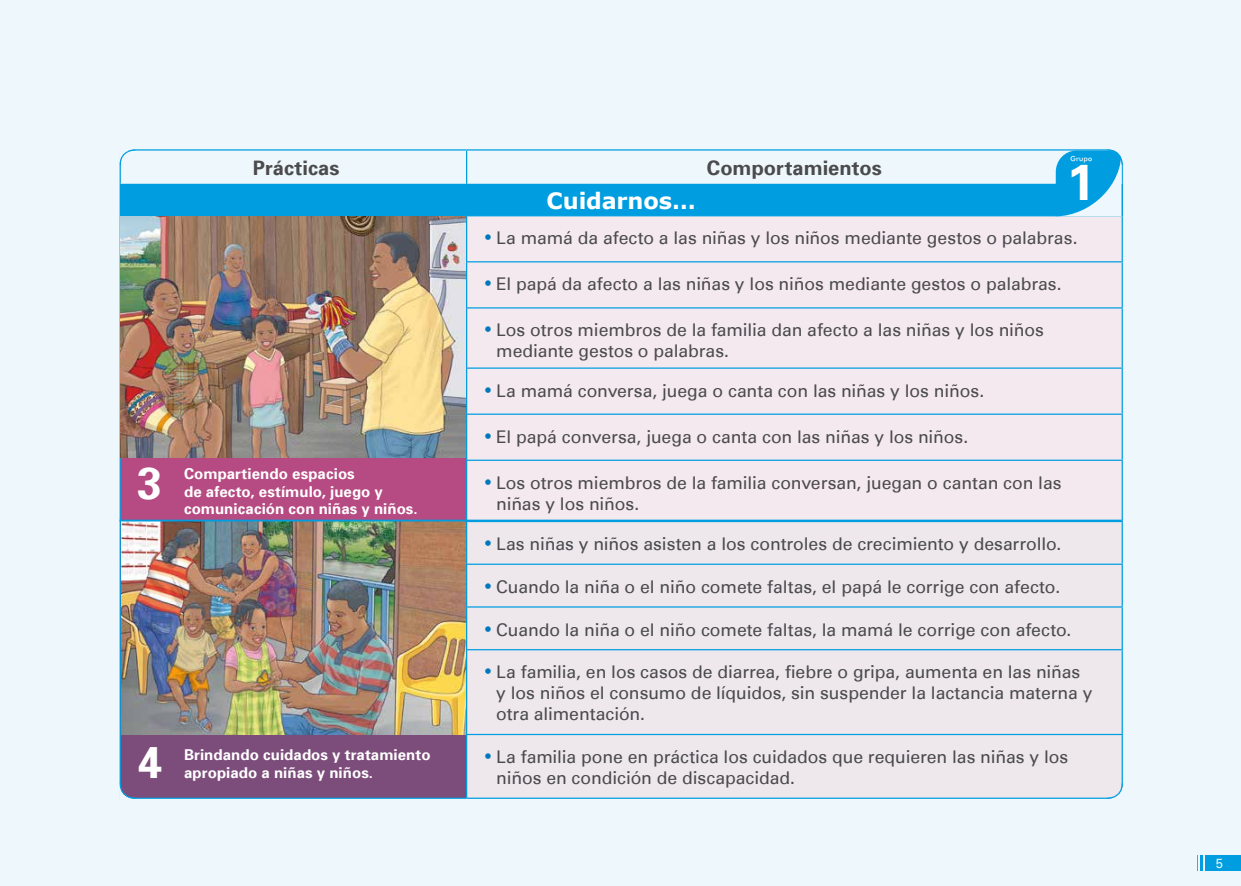
<style>
.page{position:relative;width:1241px;height:886px;background:#fff}
.page>*{position:absolute;margin:0;border:0;box-sizing:border-box;transform-origin:0 0}
.t1{font:700 50px "Univers";color:#fff}
.t2{font:700 45px "Univers 65";color:#fff}
.t3{font:700 22.5px "Verdana";letter-spacing:-.01em;color:#fff}
.t4{font:700 20px "Univers 65";letter-spacing:.005em;color:#4b4b4d}
.t5{font:17.5px/21px "Univers";letter-spacing:-.005em;color:#4b4b4d}
.t6{font:700 15px/17.5px "Univers 65";letter-spacing:.005em;color:#fff}
.t7{font:13px "Univers";color:#fff}
</style>
<div class="page">
<div style="left:0;top:0;width:1240px;height:886px;background:#eef8fc"></div>
<div style="left:120px;top:184px;width:1001px;height:32px;background:#009ee0"></div>
<div style="left:120px;top:216px;width:346px;height:305px;background:#b64a82"></div>
<div style="left:467px;top:216px;width:654px;height:304px;background:#f5e9f0"></div>
<div style="left:120px;top:521px;width:346px;height:277px;background:#7c4c7b"></div>
<div style="left:467px;top:522px;width:654px;height:275px;background:#eee8ed"></div>
<hr style="left:120px;top:216px;width:1px;height:46px;background:#009ee0">
<hr style="left:466px;top:216px;width:1px;height:45px;background:#009ee0">
<hr style="left:1121px;top:216px;width:1px;height:45px;background:#009ee0">
<hr style="left:120px;top:262px;width:1px;height:46px;background:#009ee0">
<hr style="left:466px;top:261px;width:656px;height:1px;background:#009ee0">
<hr style="left:466px;top:262px;width:1px;height:45px;background:#009ee0">
<hr style="left:1121px;top:262px;width:1px;height:45px;background:#009ee0">
<hr style="left:120px;top:308px;width:1px;height:60px;background:#009ee0">
<hr style="left:466px;top:307px;width:656px;height:1px;background:#009ee0">
<hr style="left:466px;top:308px;width:1px;height:59px;background:#009ee0">
<hr style="left:1121px;top:308px;width:1px;height:59px;background:#009ee0">
<hr style="left:120px;top:368px;width:1px;height:46px;background:#009ee0">
<hr style="left:466px;top:367px;width:656px;height:2px;background:#009ee0">
<hr style="left:466px;top:369px;width:1px;height:44px;background:#009ee0">
<hr style="left:1121px;top:369px;width:1px;height:44px;background:#009ee0">
<hr style="left:120px;top:414px;width:1px;height:46px;background:#009ee0">
<hr style="left:466px;top:413px;width:656px;height:2px;background:#009ee0">
<hr style="left:466px;top:415px;width:1px;height:45px;background:#009ee0">
<hr style="left:1121px;top:415px;width:1px;height:45px;background:#009ee0">
<hr style="left:120px;top:460px;width:1px;height:61px;background:#009ee0">
<hr style="left:466px;top:460px;width:656px;height:1px;background:#009ee0">
<hr style="left:466px;top:461px;width:1px;height:60px;background:#009ee0">
<hr style="left:1121px;top:461px;width:1px;height:60px;background:#009ee0">
<hr style="left:120px;top:521px;width:346px;height:1px;background:#009ee0">
<hr style="left:120px;top:522px;width:1px;height:42px;background:#009ee0">
<hr style="left:466px;top:521px;width:656px;height:1px;background:#009ee0">
<hr style="left:466px;top:522px;width:1px;height:42px;background:#009ee0">
<hr style="left:1121px;top:522px;width:1px;height:42px;background:#009ee0">
<hr style="left:120px;top:564px;width:1px;height:43px;background:#009ee0">
<hr style="left:466px;top:564px;width:656px;height:1px;background:#009ee0">
<hr style="left:466px;top:565px;width:1px;height:41px;background:#009ee0">
<hr style="left:1121px;top:565px;width:1px;height:41px;background:#009ee0">
<hr style="left:120px;top:607px;width:1px;height:43px;background:#009ee0">
<hr style="left:466px;top:606px;width:656px;height:1px;background:#009ee0">
<hr style="left:466px;top:607px;width:1px;height:42px;background:#009ee0">
<hr style="left:1121px;top:607px;width:1px;height:42px;background:#009ee0">
<hr style="left:120px;top:650px;width:1px;height:84px;background:#009ee0">
<hr style="left:466px;top:649px;width:656px;height:1px;background:#009ee0">
<hr style="left:466px;top:650px;width:1px;height:84px;background:#009ee0">
<hr style="left:1121px;top:650px;width:1px;height:84px;background:#009ee0">
<hr style="left:120px;top:734px;width:1px;height:63px;background:#009ee0">
<hr style="left:466px;top:734px;width:656px;height:1px;background:#009ee0">
<hr style="left:466px;top:735px;width:1px;height:62px;background:#009ee0">
<hr style="left:1121px;top:735px;width:1px;height:62px;background:#009ee0">
<hr style="left:120px;top:797px;width:346px;height:2px;background:#009ee0">
<hr style="left:466px;top:797px;width:656px;height:2px;background:#009ee0">
<hr style="left:120px;top:149px;width:346px;height:2px;background:#009ee0">
<hr style="left:120px;top:151px;width:1px;height:33px;background:#009ee0">
<hr style="left:466px;top:151px;width:1px;height:33px;background:#009ee0">
<hr style="left:466px;top:149px;width:656px;height:2px;background:#009ee0">
<img style="left:121px;top:216px;width:345px;height:242px">
<img style="left:121px;top:521px;width:345px;height:214px">
<svg style="left:119px;top:149px;width:17px;height:17px"></svg>
<svg style="left:119px;top:782px;width:17px;height:17px"></svg>
<svg style="left:1105px;top:782px;width:18px;height:17px"></svg>
<svg style="left:1055px;top:149px;width:68px;height:67px"></svg>
<hr style="left:119px;top:520px;width:1002px;height:1px;background:#009ee0">
<svg style="left:485px;top:235px;width:5px;height:5px"></svg>
<svg style="left:485px;top:281px;width:5px;height:5px"></svg>
<svg style="left:485px;top:327px;width:5px;height:5px"></svg>
<svg style="left:485px;top:387px;width:5px;height:6px"></svg>
<svg style="left:485px;top:433px;width:5px;height:6px"></svg>
<svg style="left:485px;top:479px;width:5px;height:6px"></svg>
<svg style="left:485px;top:540px;width:5px;height:6px"></svg>
<svg style="left:485px;top:583px;width:5px;height:6px"></svg>
<svg style="left:485px;top:626px;width:5px;height:5px"></svg>
<svg style="left:485px;top:669px;width:5px;height:5px"></svg>
<svg style="left:485px;top:753px;width:5px;height:6px"></svg>
<h2 class="t2" style="left:137px;top:454px;width:27px">3</h2>
<h2 class="t2" style="left:137px;top:733px;width:27px">4</h2>
<p class="t4" style="left:253px;top:155px;width:88px">Prácticas</p>
<p class="t4" style="left:706px;top:155px;width:176px">Comportamientos</p>
<p class="t3" style="left:546px;top:186px;width:151px">Cuidarnos…</p>
<h1 class="t1" style="left:1067px;top:153px;width:29px">1</h1>
<p class="t6" style="left:184px;top:465px;width:235px">Compartiendo espacios<br>de afecto, estímulo, juego y comunicación con niñas y niños.</p>
<p class="t6" style="left:184px;top:745px;width:248px">Brindando cuidados y tratamiento apropiado a niñas y niños.</p>
<p class="t5" style="left:496px;top:228px;width:582px">La mamá da afecto a las niñas y los niños mediante gestos o palabras.</p>
<p class="t5" style="left:496px;top:274px;width:567px">El papá da afecto a las niñas y los niños mediante gestos o palabras.</p>
<p class="t5" style="left:496px;top:320px;width:549px">Los otros miembros de la familia dan afecto a las niñas y los niños mediante gestos o palabras.</p>
<p class="t5" style="left:496px;top:380px;width:489px">La mamá conversa, juega o canta con las niñas y los niños.</p>
<p class="t5" style="left:496px;top:426px;width:473px">El papá conversa, juega o canta con las niñas y los niños.</p>
<p class="t5" style="left:496px;top:472px;width:566px">Los otros miembros de la familia conversan, juegan o cantan con las niñas y los niños.</p>
<p class="t5" style="left:496px;top:534px;width:566px">Las niñas y niños asisten a los controles de crecimiento y desarrollo.</p>
<p class="t5" style="left:496px;top:576px;width:565px">Cuando la niña o el niño comete faltas, el papá le corrige con afecto.</p>
<p class="t5" style="left:496px;top:619px;width:576px">Cuando la niña o el niño comete faltas, la mamá le corrige con afecto.</p>
<p class="t5" style="left:496px;top:662px;width:597px">La familia, en los casos de diarrea, fiebre o gripa, aumenta en las niñas y los niños el consumo de líquidos, sin suspender la lactancia materna y otra alimentación.</p>
<p class="t5" style="left:496px;top:747px;width:573px">La familia pone en práctica los cuidados que requieren las niñas y los niños en condición de discapacidad.</p>
<p class="t7" style="left:1215px;top:855px;width:9px">5</p>
</div>
